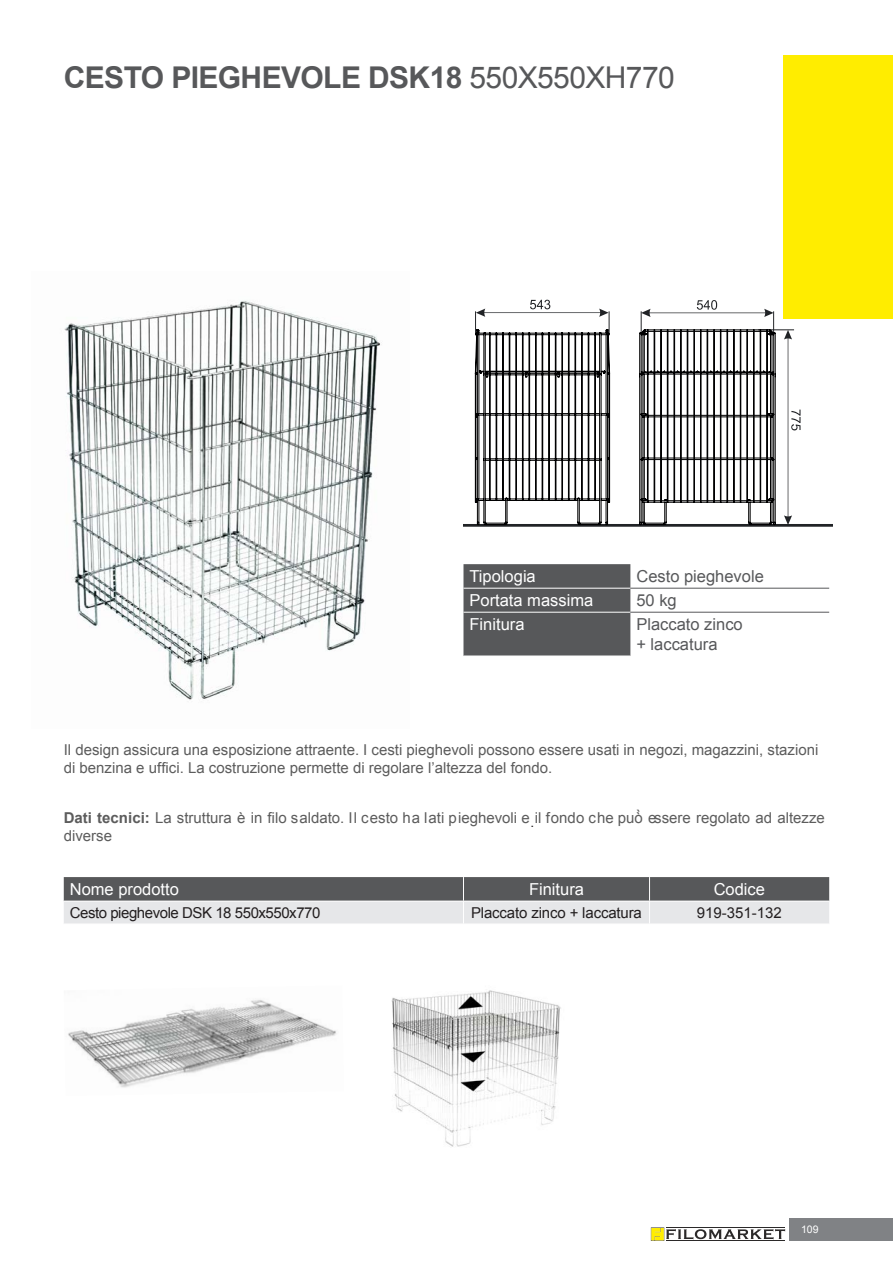
<style>
.page{position:relative;width:893px;height:1263px;background:#fff}
.page>*{position:absolute;margin:0;border:0;box-sizing:border-box;transform-origin:0 0}
.t1{font:700 30px "Arial";letter-spacing:-.02em;color:#57585a}
.t2{font:16.5px "Arial";color:#fff}
.t3{font:16.5px/19.8px "Arial";color:#57585a}
.t4{font:15px/18px "Arial";color:#5c5c5c}
.t5{font:15px "Arial";letter-spacing:-.03em;color:#231f20}
.t6{font:15px "Arial";letter-spacing:-.01em;color:#231f20}
.t7{font:15px "Arial";color:#231f20}
.t8{font:10.5px "Arial";color:#fff}
.s1{font-weight:400}
.s2{font-weight:700}
</style>
<div class="page">
<svg style="left:651px;top:1227px;width:134px;height:14px"></svg>
<hr style="left:666px;top:1227px;width:119px;height:1px;background:#2b2929">
<hr style="left:666px;top:1240px;width:119px;height:1px;background:#2b2929">
<div style="left:789px;top:1218px;width:104px;height:23px;background:#808285"></div>
<div style="left:783px;top:55px;width:110px;height:264px;background:#ffed00"></div>
<div style="left:463px;top:564px;width:167px;height:92px;background:#57585a"></div>
<hr style="left:463px;top:588px;width:167px;height:1px;background:#fff">
<hr style="left:463px;top:612px;width:167px;height:1px;background:#fff">
<hr style="left:630px;top:588px;width:199px;height:1px;background:#57585a">
<hr style="left:630px;top:612px;width:199px;height:1px;background:#57585a">
<svg style="left:64px;top:877px;width:765px;height:47px;background:#9fa0a2"></svg>
<img style="left:68px;top:999px;width:269px;height:89px">
<img style="left:391px;top:990px;width:170px;height:157px">
<img style="left:64px;top:300px;width:316px;height:400px">
<hr style="left:463px;top:524px;width:369px;height:3px;background:#212326">
<hr style="left:758px;top:329px;width:36px;height:1px;background:#212326">
<svg style="left:784px;top:330px;width:16px;height:194px"></svg>
<svg style="left:639px;top:300px;width:137px;height:225px"></svg>
<svg style="left:475px;top:300px;width:135px;height:225px"></svg>
<p class="t1" style="left:64px;top:57px;width:612px">CESTO PIEGHEVOLE DSK18 <span class="s1">550X550XH770</span></p>
<p class="t2" style="left:469px;top:566px;width:68px">Tipologia</p>
<p class="t3" style="left:636px;top:567px;width:129px">Cesto pieghevole</p>
<p class="t2" style="left:469px;top:590px;width:125px">Portata massima</p>
<p class="t3" style="left:636px;top:591px;width:42px">50 kg</p>
<p class="t2" style="left:469px;top:614px;width:57px">Finitura</p>
<p class="t3" style="left:636px;top:615px;width:108px">Placcato zinco + laccatura</p>
<p class="t4" style="left:64px;top:741px;width:756px">Il design assicura una esposizione attraente. I cesti pieghevoli possono essere usati in negozi, magazzini, stazioni di benzina e uffici. La costruzione permette di regolare l’altezza del fondo.</p>
<p class="t4" style="left:64px;top:809px;width:763px"><span class="s2">Dati tecnici:</span> La struttura è in filo saldato. Il cesto ha lati pieghevoli e<sub>.</sub>il fondo che può̀ essere regolato ad altezze diverse</p>
<p class="t2" style="left:70px;top:878px;width:111px">Nome prodotto</p>
<p class="t2" style="left:529px;top:878px;width:57px">Finitura</p>
<p class="t2" style="left:714px;top:878px;width:53px">Codice</p>
<p class="t5" style="left:70px;top:903px;width:252px">Cesto pieghevole DSK 18 550x550x770</p>
<p class="t6" style="left:471px;top:903px;width:172px">Placcato zinco + laccatura</p>
<p class="t7" style="left:697px;top:903px;width:87px">919-351-132</p>
<p class="t8" style="left:801px;top:1222px;width:19px">109</p>
</div>
